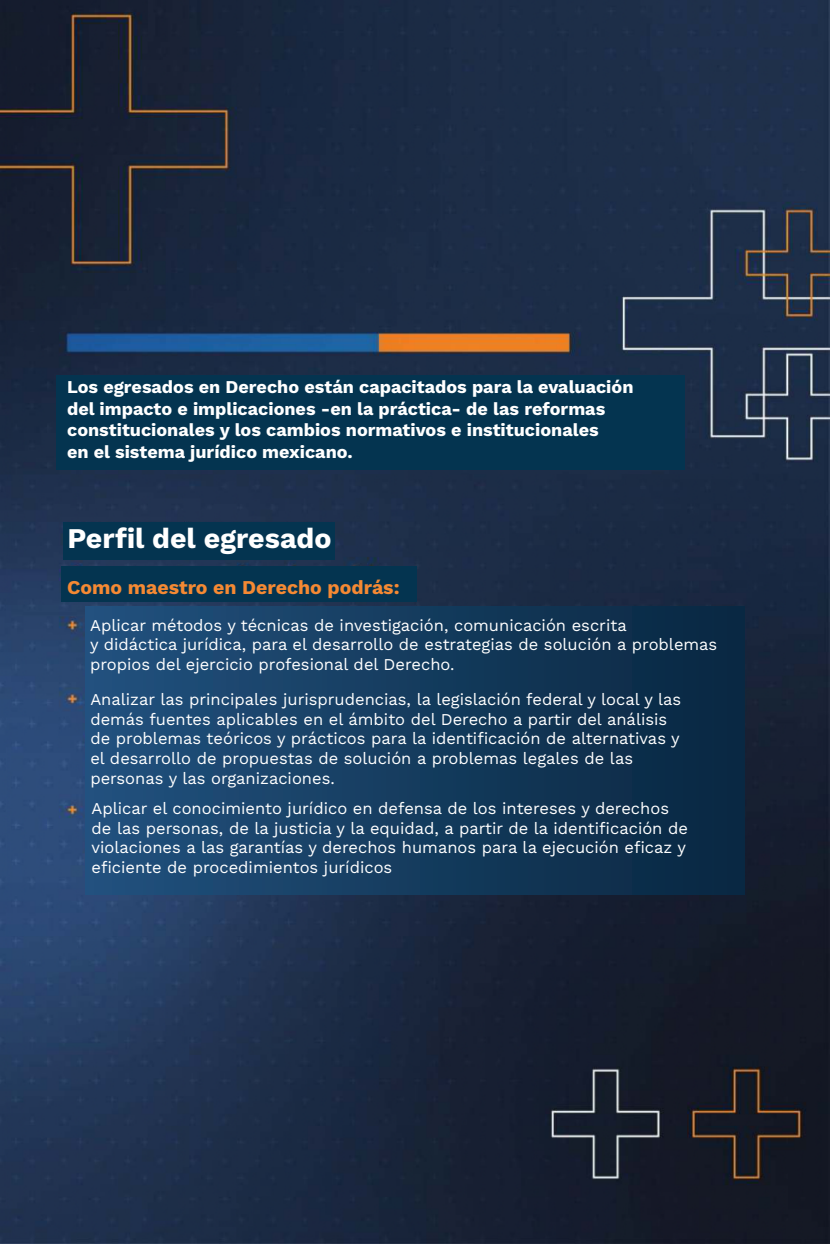
<style>
.page{position:relative;width:830px;height:1244px;background:#fff}
.page>*{position:absolute;margin:0;border:0;box-sizing:border-box;transform-origin:0 0}
.t1{font:700 28.5px "Work Sans";color:#fff}
.t2{font:700 19.5px "Work Sans";color:#f58933}
.t3{font:700 18px/21.6px "Work Sans";color:#fff}
.t4{font:16.5px/19.8px "Work Sans";color:#fff}
</style>
<div class="page">
<img style="left:0;top:0;width:829px;height:1243px">
<div style="left:56px;top:375px;width:628px;height:94px;background:#043450"></div>
<div style="left:64px;top:522px;width:271px;height:38px;background:#043450"></div>
<div style="left:61px;top:566px;width:356px;height:35px;background:#043450"></div>
<div style="left:86px;top:607px;width:658px;height:287px;background:linear-gradient(to right,#22517e,#082740)"></div>
<p class="t3" style="left:67px;top:375px;width:567px">Los egresados en Derecho están capacitados para la evaluación del impacto e implicaciones -en la práctica- de las reformas constitucionales y los cambios normativos e institucionales<br>en el sistema jurídico mexicano.</p>
<h1 class="t1" style="left:67px;top:516px;width:265px">Perfil del egresado</h1>
<p class="t2" style="left:67px;top:572px;width:334px">Como maestro en Derecho podrás:</p>
<p class="t4" style="left:90px;top:614px;width:628px">Aplicar métodos y técnicas de investigación, comunicación escrita<br>y didáctica jurídica, para el desarrollo de estrategias de solución a problemas propios del ejercicio profesional del Derecho.</p>
<p class="t4" style="left:90px;top:688px;width:592px">Analizar las principales jurisprudencias, la legislación federal y local y las demás fuentes aplicables en el ámbito del Derecho a partir del análisis de problemas teóricos y prácticos para la identificación de alternativas y el desarrollo de propuestas de solución a problemas legales de las personas y las organizaciones.</p>
<p class="t4" style="left:91px;top:797px;width:597px">Aplicar el conocimiento jurídico en defensa de los intereses y derechos de las personas, de la justicia y la equidad, a partir de la identificación de violaciones a las garantías y derechos humanos para la ejecución eficaz y eficiente de procedimientos jurídicos</p>
</div>
